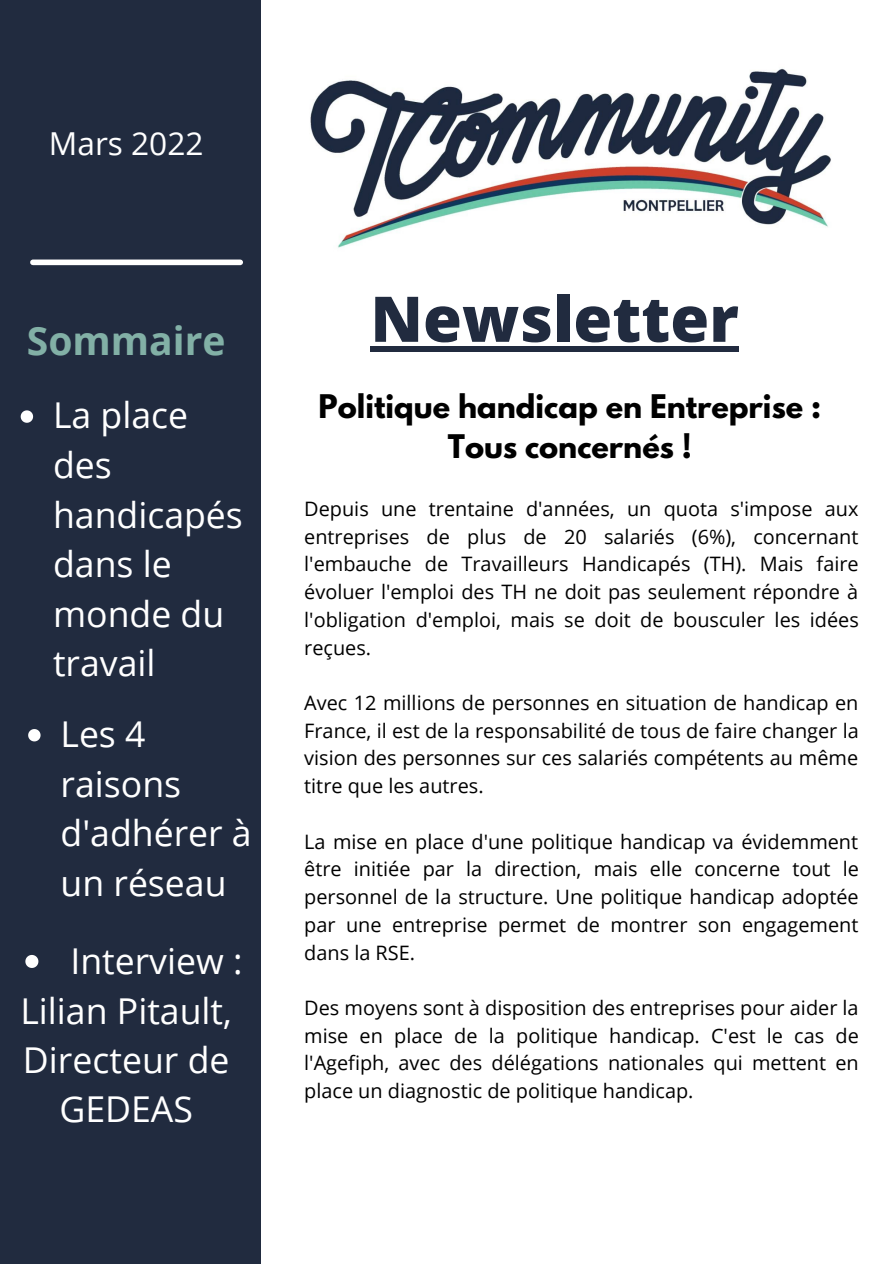
<style>
.page{position:relative;width:894px;height:1264px;background:#fff}
.page>*{position:absolute;margin:0;border:0;box-sizing:border-box;transform-origin:0 0}
.t1{font:800 63px "Open Sans";color:#212b3f}
.t2{font:700 39px "Open Sans";color:#82b0a6}
.t3{font:35.55px/49.5px "Open Sans";color:#fff}
.t4{font:31.65px "Open Sans";color:#fff}
.t5{font:700 28.8px/39.8px "League Spartan";color:#000;text-align:center}
.t6{font:19.95px/27.8px "Open Sans";color:#000;text-align:justify}
</style>
<div class="page">
<div style="left:0;top:0;width:261px;height:1263px;background:#212b3f"></div>
<img style="left:310px;top:68px;width:521px;height:180px">
<div style="left:370px;top:346px;width:368px;height:5px;background:#212b3f"></div>
<div style="left:33px;top:259px;width:207px;height:6px;background:#fff"></div>
<svg style="left:21px;top:410px;width:12px;height:13px"></svg>
<svg style="left:25px;top:955px;width:13px;height:12px"></svg>
<svg style="left:28px;top:729px;width:13px;height:12px"></svg>
<p class="t4" style="left:49px;top:121px;width:156px">Mars 2022</p>
<p class="t2" style="left:27px;top:314px;width:200px">Sommaire</p>
<p class="t3" style="left:53px;top:390px;width:191px">La place des handicapés dans le monde du travail</p>
<p class="t3" style="left:60px;top:708px;width:193px">Les 4 raisons d'adhérer à un réseau</p>
<p class="t3" style="left:70px;top:935px;width:174px">Interview :</p>
<p class="t3" style="left:20px;top:984px;width:213px">Lilian Pitault,</p>
<p class="t3" style="left:23px;top:1034px;width:208px;text-align:center">Directeur de<br>GEDEAS</p>
<p class="t1" style="left:370px;top:274px;width:370px">Newsletter</p>
<p class="t5" style="left:318px;top:390px;width:504px">Politique handicap en Entreprise :<br>Tous concernés !</p>
<p class="t6" style="left:304px;top:494px;width:556px">Depuis une trentaine d'années, un quota s'impose aux entreprises de plus de 20 salariés (6%), concernant l'embauche de Travailleurs Handicapés (TH). Mais faire évoluer l'emploi des TH ne doit pas seulement répondre à l'obligation d'emploi, mais se doit de bousculer les idées reçues.</p>
<p class="t6" style="left:304px;top:688px;width:556px">Avec 12 millions de personnes en situation de handicap en France, il est de la responsabilité de tous de faire changer la vision des personnes sur ces salariés compétents au même titre que les autres.</p>
<p class="t6" style="left:304px;top:827px;width:556px">La mise en place d'une politique handicap va évidemment être initiée par la direction, mais elle concerne tout le personnel de la structure. Une politique handicap adoptée par une entreprise permet de montrer son engagement dans la RSE.</p>
<p class="t6" style="left:304px;top:993px;width:556px">Des moyens sont à disposition des entreprises pour aider la mise en place de la politique handicap. C'est le cas de l'Agefiph, avec des délégations nationales qui mettent en place un diagnostic de politique handicap.</p>
</div>
